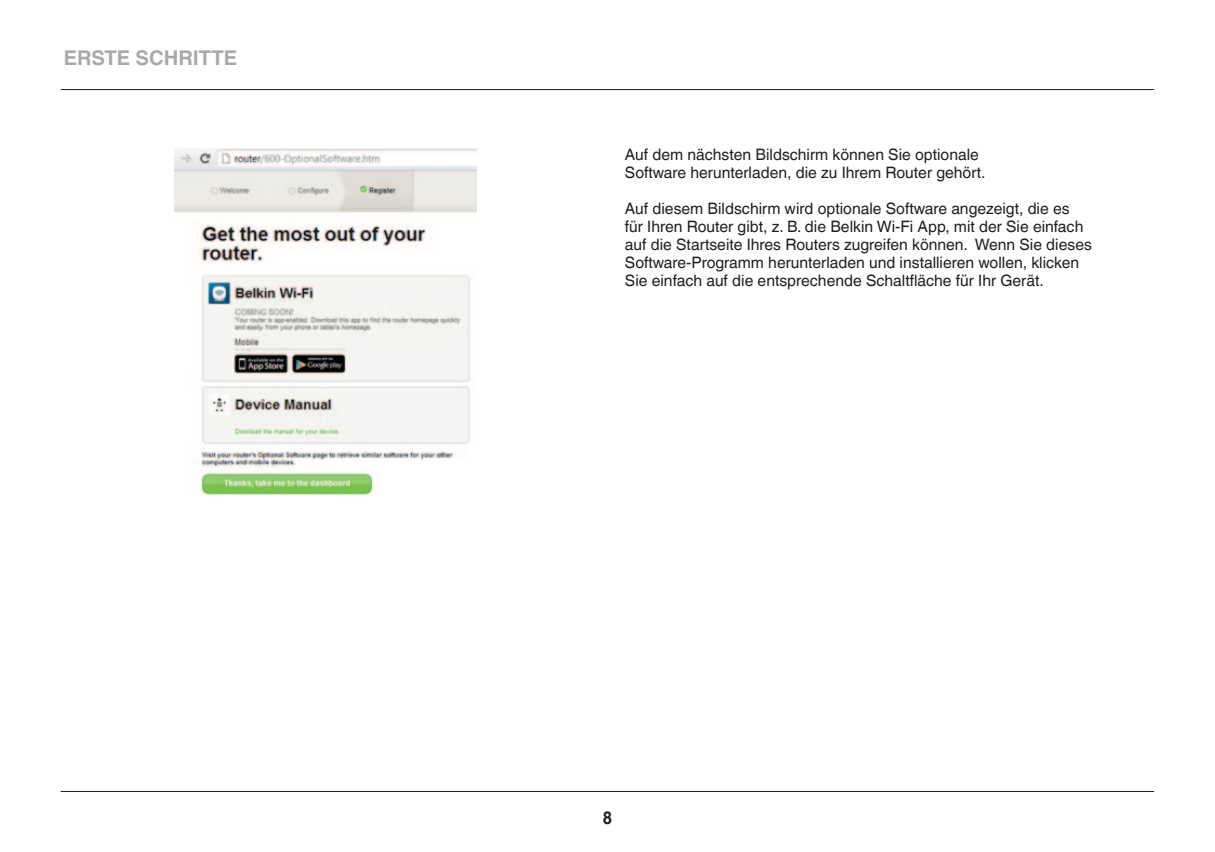
<style>
.page{position:relative;width:1215px;height:852px;background:#fff}
.page>*{position:absolute;margin:0;border:0;box-sizing:border-box;transform-origin:0 0}
.t1{font:700 20.25px "Helvetica World";color:#a8a9ad}
.t2{font:700 18px "Helvetica World";color:#231f20;scale:.9 1}
.t3{font:15.75px/18px "Helvetica World";color:#231f20}
</style>
<div class="page">
<hr style="left:61px;top:790px;width:1093px;height:1px;background:#231f20">
<hr style="left:61px;top:89px;width:1093px;height:1px;background:#231f20">
<img style="left:174px;top:149px;width:303px;height:347px">
<p class="t1" style="left:64px;top:46px;width:175px">ERSTE SCHRITTE</p>
<p class="t3" style="left:625px;top:145px;width:362px">Auf dem nächsten Bildschirm können Sie optionale<br>Software herunterladen, die zu Ihrem Router gehört.</p>
<p class="t3" style="left:625px;top:199px;width:469px">Auf diesem Bildschirm wird optionale Software angezeigt, die es<br>für Ihren Router gibt, z. B. die Belkin Wi-Fi App, mit der Sie einfach auf die Startseite Ihres Routers zugreifen können. Wenn Sie dieses Software-Programm herunterladen und installieren wollen, klicken Sie einfach auf die entsprechende Schaltfläche für Ihr Gerät.</p>
<p class="t2" style="left:603px;top:806px;width:12px">8</p>
</div>
